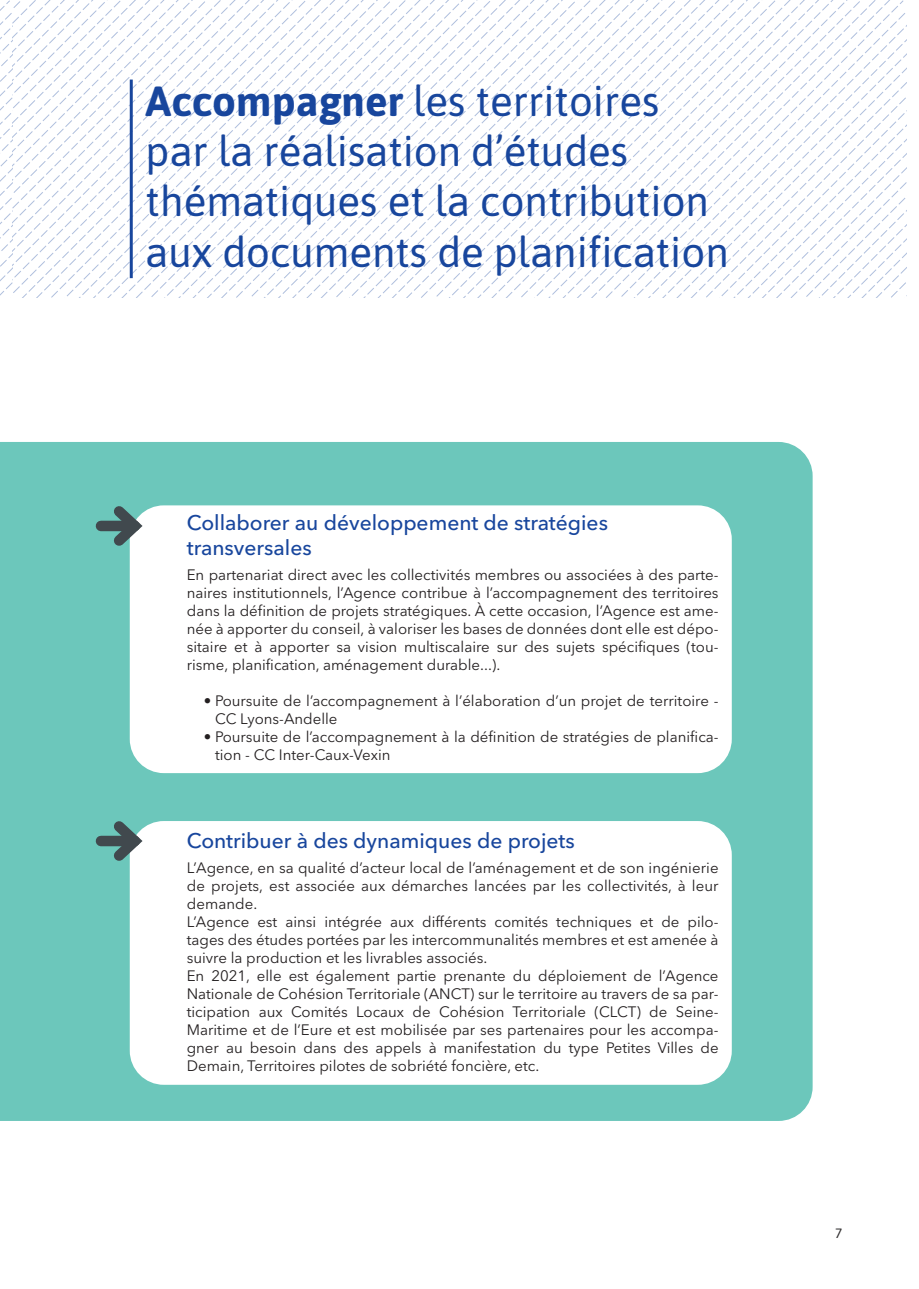
<style>
.page{position:relative;width:919px;height:1289px;background:#fff}
.page>*{position:absolute;margin:0;border:0;box-sizing:border-box;transform-origin:0 0}
.t1{font:42px/50.4px "Asap";color:#18469d}
.t2{font:500 21px/25.2px "Avenir Next LT Pro";color:#18469d}
.t3{font:15px/18px "Avenir Next LT Pro";color:#231f20}
.t4{font:13.5px "Asap";color:#312f30}
.s1{font-weight:700}
</style>
<div class="page">
<div style="left:0;top:442px;width:812px;height:678px;background:#6cc7bb"></div>
<div style="left:130px;top:505px;width:601px;height:268px;background:#fff;border-radius:34px"></div>
<div style="left:130px;top:821px;width:601px;height:263px;background:#fff;border-radius:34px"></div>
<svg style="left:0;top:0;width:13px;height:296px"></svg>
<svg style="left:16px;top:68px;width:890px;height:8px"></svg>
<svg style="left:13px;top:76px;width:887px;height:7px"></svg>
<svg style="left:16px;top:83px;width:890px;height:7px"></svg>
<svg style="left:14px;top:90px;width:885px;height:7px"></svg>
<svg style="left:16px;top:97px;width:890px;height:7px"></svg>
<svg style="left:13px;top:104px;width:887px;height:7px"></svg>
<svg style="left:17px;top:111px;width:888px;height:7px"></svg>
<svg style="left:13px;top:118px;width:887px;height:7px"></svg>
<svg style="left:19px;top:125px;width:887px;height:7px"></svg>
<svg style="left:13px;top:132px;width:888px;height:8px"></svg>
<svg style="left:17px;top:140px;width:889px;height:7px"></svg>
<svg style="left:13px;top:147px;width:887px;height:7px"></svg>
<svg style="left:16px;top:154px;width:890px;height:7px"></svg>
<svg style="left:13px;top:161px;width:887px;height:7px"></svg>
<svg style="left:17px;top:168px;width:889px;height:7px"></svg>
<svg style="left:13px;top:175px;width:887px;height:118px"></svg>
<svg style="left:19px;top:182px;width:887px;height:115px"></svg>
<svg style="left:26px;top:189px;width:880px;height:108px"></svg>
<svg style="left:33px;top:196px;width:873px;height:101px"></svg>
<svg style="left:41px;top:204px;width:865px;height:93px"></svg>
<svg style="left:48px;top:211px;width:858px;height:86px"></svg>
<svg style="left:55px;top:218px;width:851px;height:79px"></svg>
<svg style="left:62px;top:225px;width:844px;height:72px"></svg>
<svg style="left:69px;top:232px;width:837px;height:65px"></svg>
<svg style="left:76px;top:239px;width:830px;height:58px"></svg>
<svg style="left:83px;top:246px;width:823px;height:51px"></svg>
<div style="left:101px;top:520px;width:34px;height:11px;background:#41494e"></div>
<svg style="left:104px;top:496px;width:46px;height:59px"></svg>
<div style="left:101px;top:835px;width:34px;height:11px;background:#41494e"></div>
<svg style="left:104px;top:811px;width:46px;height:59px"></svg>
<hr style="left:130px;top:80px;width:3px;height:198px;background:#18469d">
<h1 class="t1" style="left:146px;top:73px;width:584px"><span class="s1">Accompagner</span> les territoires par la réalisation d’études thématiques et la contribution aux documents de planification</h1>
<h2 class="t2" style="left:187px;top:510px;width:422px">Collaborer au développement de stratégies transversales</h2>
<p class="t3" style="left:187px;top:565px;width:533px;text-align:justify">En partenariat direct avec les collectivités membres ou associées à des parte&shy;naires institutionnels, l’Agence contribue à l’accompagnement des territoires dans la définition de projets stratégiques. À cette occasion, l’Agence est ame&shy;née à apporter du conseil, à valoriser les bases de données dont elle est dépo&shy;sitaire et à apporter sa vision multiscalaire sur des sujets spécifiques (tou&shy;risme, planification, aménagement durable...).</p>
<p class="t3" style="left:215px;top:691px;width:505px;text-indent:-11px">• Poursuite de l’accompagnement à l’élaboration d’un projet de territoire -<br>CC Lyons-Andelle</p>
<p class="t3" style="left:215px;top:727px;width:505px;text-indent:-11px">• Poursuite de l’accompagnement à la définition de stratégies de planifica&shy;tion - CC Inter-Caux-Vexin</p>
<h2 class="t2" style="left:187px;top:828px;width:389px">Contribuer à des dynamiques de projets</h2>
<p class="t3" style="left:187px;top:858px;width:533px">L’Agence, en sa qualité d’acteur local de l’aménagement et de son ingénierie de projets, est associée aux démarches lancées par les collectivités, à leur demande.<br>L’Agence est ainsi intégrée aux différents comités techniques et de pilo&shy;tages des études portées par les intercommunalités membres et est amenée à suivre la production et les livrables associés.<br>En 2021, elle est également partie prenante du déploiement de l’Agence Nationale de Cohésion Territoriale (ANCT) sur le territoire au travers de sa par&shy;ticipation aux Comités Locaux de Cohésion Territoriale (CLCT) de Seine-Maritime et de l’Eure et est mobilisée par ses partenaires pour les accompa&shy;gner au besoin dans des appels à manifestation du type Petites Villes de Demain, Territoires pilotes de sobriété foncière, etc.</p>
<p class="t4" style="left:835px;top:1223px;width:9px">7</p>
</div>
